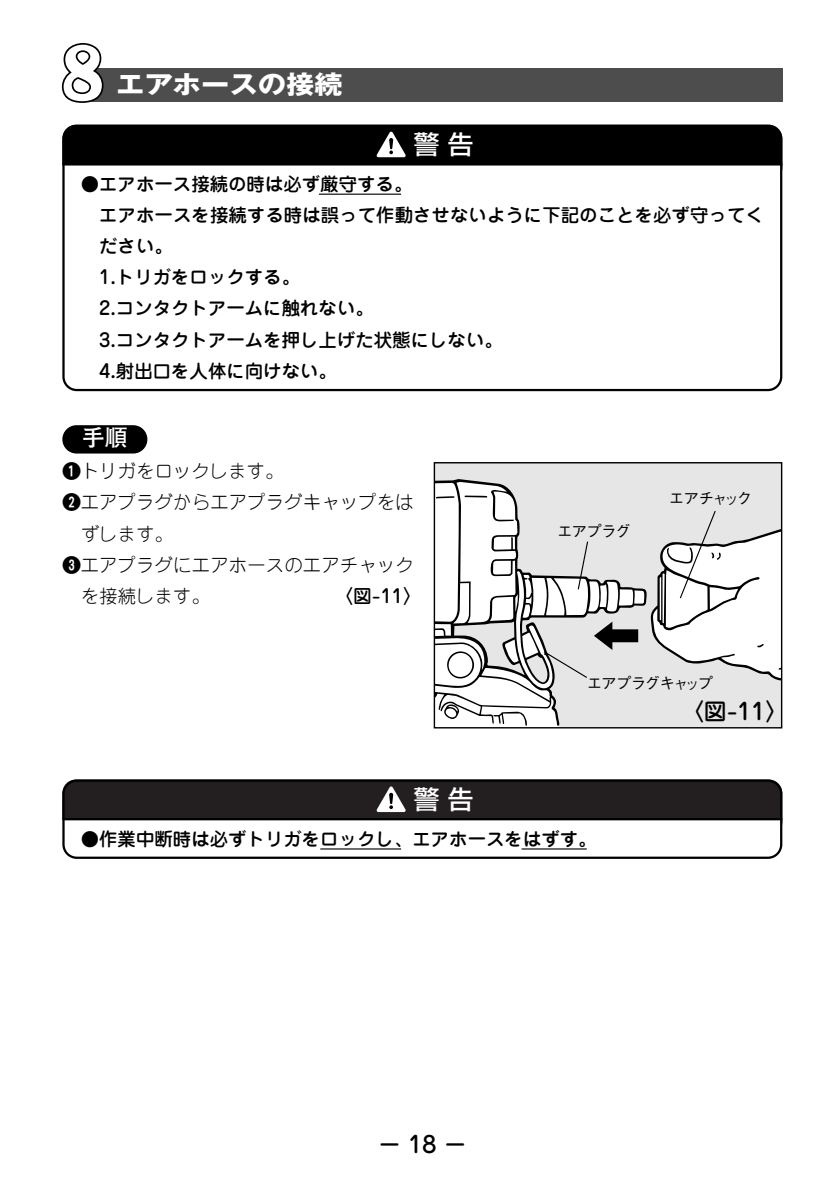
<style>
.page{position:relative;width:840px;height:1190px;background:#fff}
.page>*{position:absolute;margin:0;border:0;box-sizing:border-box;transform-origin:0 0}
.t1{font:700 25.6px "Gothic MB101";color:#fff;scale:1.11 1}
.t2{font:500 25.6px "Shin Go";color:#fff}
.t3{font:500 22.6px "Jun 34";color:#000}
.t4{font:700 22.6px "Futo Go B101";color:#fff}
.t5{font:500 18.4px/31.2px "Jun 34";color:#000}
.t6{font:300 18.4px "Jun 101";letter-spacing:.005em;color:#000}
.t7{font:500 15.6px "Gothic BBB";letter-spacing:-.075em;color:#000}
.t8{font:500 15.6px "Gothic BBB";letter-spacing:-.095em;color:#000}
.s1{font-family:"Mdgin Hround";font-weight:400}
</style>
<div class="page">
<svg style="left:62px;top:125px;width:720px;height:266px"></svg>
<hr style="left:62px;top:163px;width:720px;height:3px;background:#000">
<hr style="left:319px;top:194px;width:82px;height:1px;background:#000">
<div style="left:435px;top:463px;width:346px;height:264px;background:#e6e6e6"></div>
<svg style="left:717px;top:529px;width:63px;height:152px;background:#ededed"></svg>
<svg style="left:436px;top:482px;width:82px;height:28px;background:#d3d3d3"></svg>
<div style="left:62px;top:425px;width:85px;height:29px;background:#000;border-radius:14px"></div>
<svg style="left:62px;top:780px;width:720px;height:79px"></svg>
<hr style="left:62px;top:818px;width:720px;height:2px;background:#000">
<svg style="left:319px;top:510px;width:398px;height:340px"></svg>
<div style="left:91px;top:68px;width:691px;height:34px;background:#4d4d4d"></div>
<svg style="left:62px;top:43px;width:42px;height:60px"></svg>
<svg style="left:377px;top:132px;width:29px;height:25px"></svg>
<svg style="left:377px;top:786px;width:29px;height:26px"></svg>
<h1 class="t1" style="left:116px;top:75px;width:206px">エアホースの接続</h1>
<h1 class="t2" style="left:414px;top:135px;width:61px">警告</h1>
<p class="t5" style="left:99px;top:170px;width:666px;text-indent:-18px">●エアホース接続の時は必ず厳守する。<br>エアホースを接続する時は誤って作動させないように下記のことを必ず守ってください。<br>1.トリガをロックする。<br>2.コンタクトアームに触れない。<br>3.コンタクトアームを押し上げた状態にしない。<br>4.射出口を人体に向けない。</p>
<p class="t4" style="left:82px;top:429px;width:47px">手順</p>
<p class="t6" style="left:62px;top:464px;width:223px"><span class="s1">q</span>トリガをロックします。</p>
<p class="t6" style="left:62px;top:496px;width:353px"><span class="s1">w</span>エアプラグからエアプラグキャップをは</p>
<p class="t6" style="left:81px;top:527px;width:94px">ずします。</p>
<p class="t6" style="left:62px;top:558px;width:353px"><span class="s1">e</span>エアプラグにエアホースのエアチャック</p>
<p class="t6" style="left:81px;top:589px;width:130px">を接続します。</p>
<p class="t5" style="left:335px;top:582px;width:88px">〈図-11〉</p>
<p class="t7" style="left:557px;top:525px;width:75px">エアプラグ</p>
<p class="t7" style="left:669px;top:492px;width:84px">エアチャック</p>
<p class="t8" style="left:587px;top:677px;width:128px">エアプラグキャップ</p>
<p class="t3" style="left:681px;top:703px;width:108px">〈図-11〉</p>
<h1 class="t2" style="left:414px;top:789px;width:61px">警告</h1>
<p class="t5" style="left:81px;top:825px;width:517px">●作業中断時は必ずトリガをロックし、エアホースをはずす。</p>
<p class="t3" style="left:378px;top:1136px;width:90px">－ 18 －</p>
</div>
